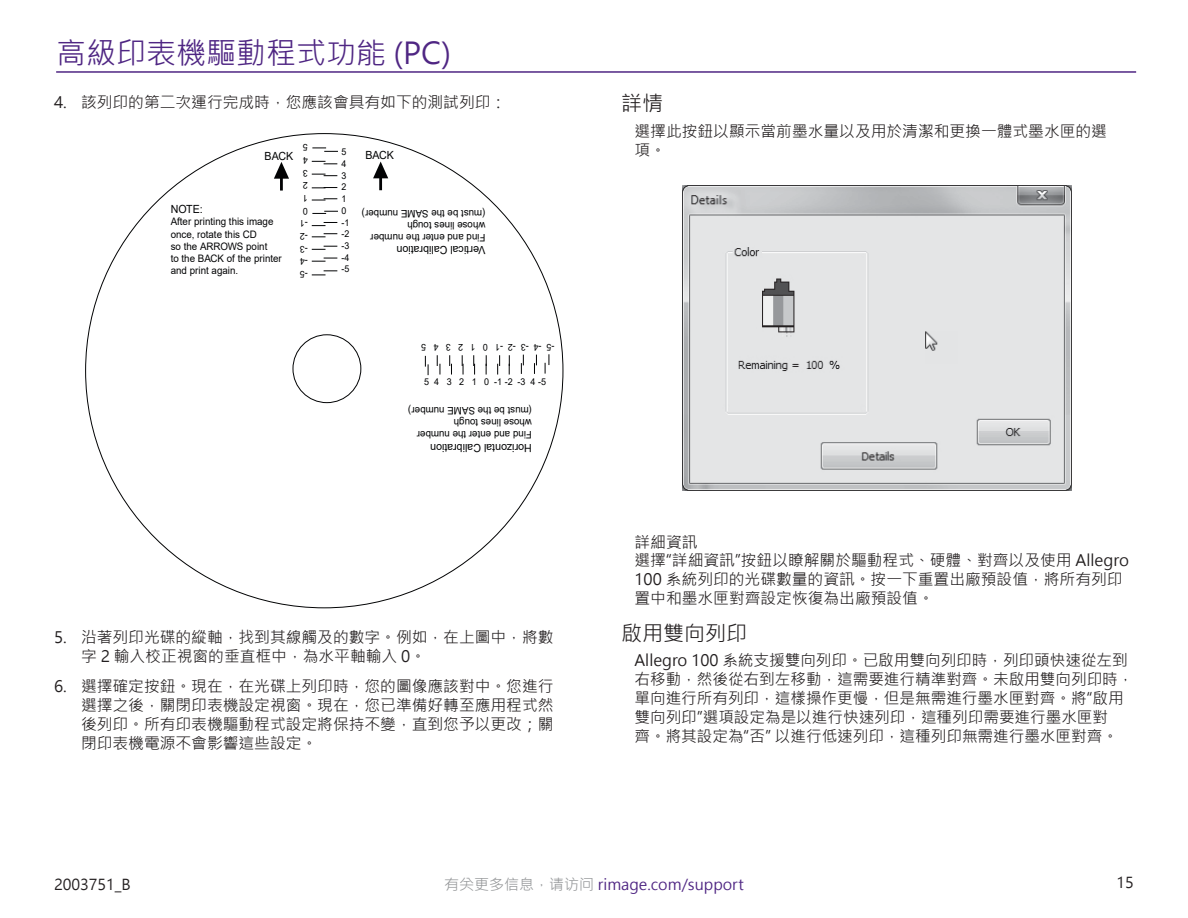
<style>
.page{position:relative;width:1188px;height:918px;background:#fff}
.page>*{position:absolute;margin:0;border:0;box-sizing:border-box;transform-origin:0 0}
.Running_Head{font:30px "Microsoft Jheng Hei UI Regular";color:#4f2683}
.R-Heading-Level-02{font:21px "Microsoft Jheng Hei UI Regular";color:#231f20}
.Heading_2{font:15.75px/18.9px "Microsoft Jheng Hei UI Regular";color:#231f20}
.Body{font:15.75px/18.9px "Microsoft Jheng Hei UI Regular";color:#231f20}
.t1{font:15px "Microsoft Jheng Hei UI Regular";color:#4f2683}
.t2{font:15px "Microsoft Jheng Hei UI Regular";color:#231f20}
.t3{font:11.25px "Arial";color:#020304;scale:.95 1}
.t4{font:10.35px/12.1px "Arial";color:#020304;scale:.95 1}
.t5{font:9.3px/12.6px "Arial";color:#020304;scale:.95 1}
.t6{font:9.3px "Arial";color:#020304;scale:.96 1}
.s1{color:#949698}
</style>
<div class="page">
<svg style="left:545px;top:354px;width:4px;height:20px"></svg>
<svg style="left:534px;top:355px;width:3px;height:19px"></svg>
<svg style="left:521px;top:355px;width:3px;height:19px"></svg>
<svg style="left:509px;top:355px;width:1px;height:20px"></svg>
<svg style="left:497px;top:355px;width:3px;height:20px"></svg>
<svg style="left:486px;top:355px;width:1px;height:20px"></svg>
<svg style="left:473px;top:355px;width:2px;height:20px"></svg>
<svg style="left:462px;top:355px;width:2px;height:20px"></svg>
<svg style="left:449px;top:355px;width:3px;height:20px"></svg>
<svg style="left:437px;top:355px;width:3px;height:20px"></svg>
<svg style="left:425px;top:356px;width:4px;height:19px"></svg>
<svg style="left:312px;top:270px;width:25px;height:5px"></svg>
<svg style="left:312px;top:258px;width:25px;height:4px"></svg>
<svg style="left:312px;top:246px;width:25px;height:4px"></svg>
<svg style="left:312px;top:233px;width:25px;height:4px"></svg>
<svg style="left:312px;top:222px;width:25px;height:4px"></svg>
<svg style="left:312px;top:211px;width:26px;height:3px"></svg>
<svg style="left:312px;top:198px;width:25px;height:3px"></svg>
<svg style="left:312px;top:187px;width:25px;height:1px"></svg>
<svg style="left:312px;top:174px;width:25px;height:2px"></svg>
<svg style="left:312px;top:161px;width:25px;height:3px"></svg>
<svg style="left:312px;top:147px;width:26px;height:5px"></svg>
<div style="left:293px;top:334px;width:68px;height:69px;border:1px solid #020304;border-radius:50%"></div>
<hr style="left:280px;top:176px;width:3px;height:15px;background:#020304">
<svg style="left:274px;top:162px;width:15px;height:17px"></svg>
<hr style="left:379px;top:176px;width:3px;height:14px;background:#020304">
<svg style="left:373px;top:162px;width:15px;height:16px"></svg>
<img style="left:682px;top:186px;width:390px;height:304px">
<hr style="left:56px;top:71px;width:1080px;height:2px;background:#4f2683">
<p class="Running_Head" style="left:56px;top:35px;width:396px">高級印表機驅動程式功能 (PC)</p>
<p class="Heading_2" style="left:54px;top:92px;width:454px">4. 該列印的第二次運行完成時，您應該會具有如下的測試列印：</p>
<p class="t5" style="left:308px;top:280px;width:10px;rotate:-180deg">5- -4 -3 -2 -1<br>0<br>1<br>2<br>3<br>4<br>5</p>
<p class="t5" style="left:342px;top:146px;width:10px;line-height:11.7px">5<br>4<br>3<br>2<br>1<br>0 -1 -2 -3 -4 -5</p>
<p class="t3" style="left:265px;top:148px;width:32px">BACK</p>
<p class="t3" style="left:365px;top:147px;width:32px">BACK</p>
<p class="t3" style="left:171px;top:202px;width:35px">NOTE:</p>
<p class="t4" style="left:485px;top:220px;width:132px;rotate:-180deg">(must be the SAME number)</p>
<p class="t4" style="left:171px;top:216px;width:119px">After printing this image once, rotate this CD<br>so the ARROWS point<br>to the BACK of the printer and print again.</p>
<p class="t4" style="left:485px;top:244px;width:123px;rotate:-180deg">Find and enter the number whose lines tough</p>
<p class="t3" style="left:485px;top:258px;width:95px;rotate:-180deg">Vertical Calibration</p>
<p class="t5" style="left:554px;top:354px;width:142px;rotate:-180deg">-5 -4 -3 -2 -1 0 1 2 3 4 5</p>
<p class="t6" style="left:424px;top:375px;width:128px">5 4 3 2 1 0 -1 -2 -3 4 -5</p>
<p class="t4" style="left:532px;top:441px;width:132px;rotate:-180deg">Find and enter the number whose lines tough<br>(must be the SAME number)</p>
<p class="t3" style="left:532px;top:455px;width:109px;rotate:-180deg">Horizontal Calibration</p>
<p class="Heading_2" style="left:81px;top:628px;width:474px;text-indent:-27px">5. 沿著列印光碟的縱軸，找到其線觸及的數字。例如，在上圖中，將數字 2 輸入校正視窗的垂直框中，為水平軸輸入 0。</p>
<p class="Heading_2" style="left:81px;top:677px;width:474px;text-align:justify;text-indent:-27px">6. 選擇確定按鈕。現在，在光碟上列印時，您的圖像應該對中。您進行選擇之後，關閉印表機設定視窗。現在，您已準備好轉至應用程式然後列印。所有印表機驅動程式設定將保持不變，直到您予以更改；關閉印表機電源不會影響這些設定。</p>
<p class="R-Heading-Level-02" style="left:621px;top:90px;width:43px">詳情</p>
<p class="Heading_2" style="left:634px;top:122px;width:474px">選擇此按鈕以顯示當前墨水量以及用於清潔和更換一體式墨水匣的選項。</p>
<p class="Body" style="left:634px;top:532px;width:496px">詳細資訊<br>選擇“詳細資訊”按鈕以瞭解關於驅動程式、硬體、對齊以及使用 Allegro<br>100 系統列印的光碟數量的資訊。按一下重置出廠預設值，將所有列印置中和墨水匣對齊設定恢復為出廠預設值。</p>
<p class="R-Heading-Level-02" style="left:621px;top:620px;width:127px">啟用雙向列印</p>
<p class="Heading_2" style="left:634px;top:651px;width:500px">Allegro 100 系統支援雙向列印。已啟用雙向列印時，列印頭快速從左到右移動，然後從右到左移動，這需要進行精準對齊。未啟用雙向列印時，單向進行所有列印，這樣操作更慢，但是無需進行墨水匣對齊。將“啟用雙向列印”選項設定為是以進行快速列印，這種列印需要進行墨水匣對<br>齊。將其設定為“否” 以進行低速列印，這種列印無需進行墨水匣對齊。</p>
<p class="t2" style="left:54px;top:875px;width:78px">2003751_B</p>
<p class="t1" style="left:444px;top:875px;width:301px"><span class="s1">有关更多信息，请访问</span> rimage.com/support</p>
<p class="t2" style="left:1117px;top:873px;width:19px">15</p>
</div>
